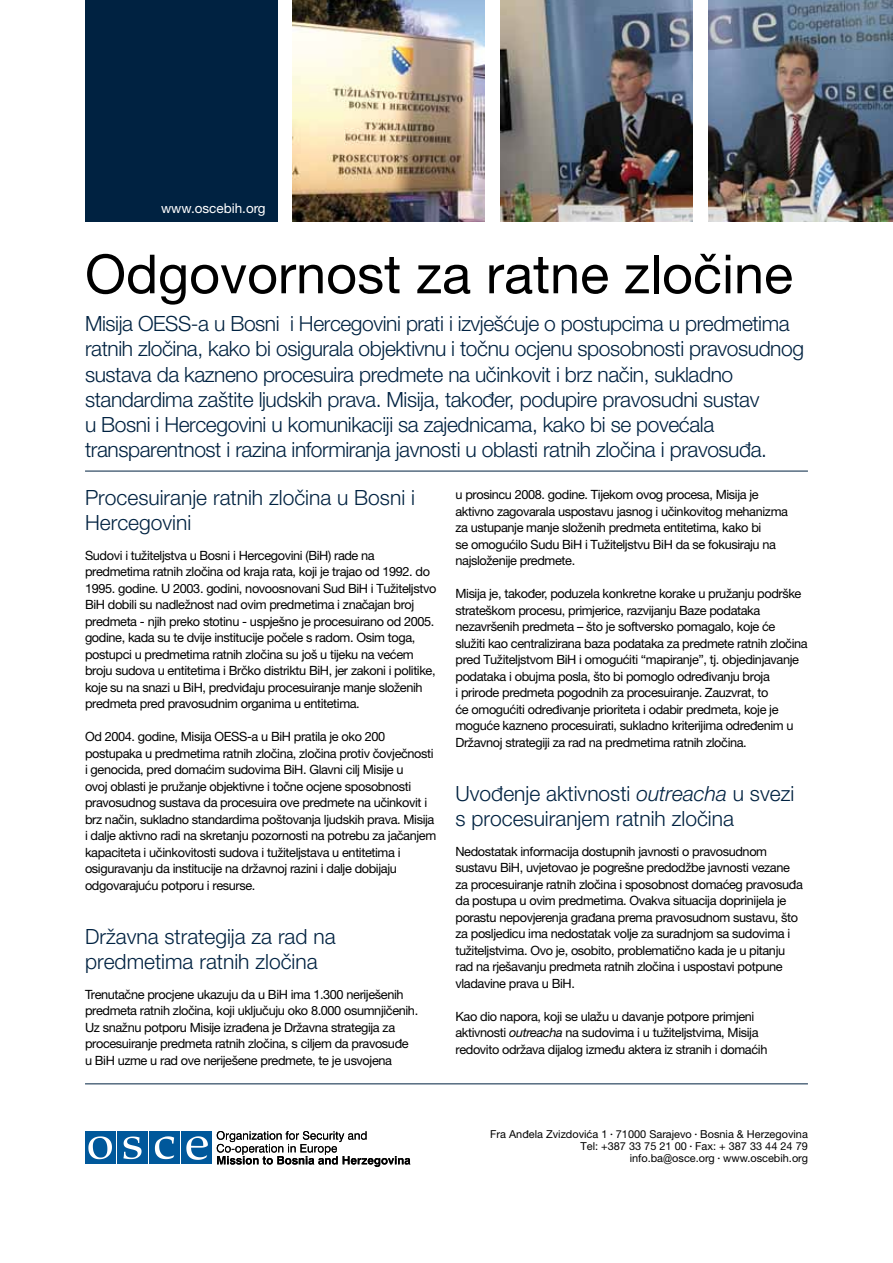
<style>
.page{position:relative;width:893px;height:1263px;background:#fff}
.page>*{position:absolute;margin:0;border:0;box-sizing:border-box;transform-origin:0 0}
.t1{font:54px "Helvetica Neue LT Std";color:#000}
.t2{font:300 21px/25.2px "Helvetica Neue LT Std";letter-spacing:-.02em;color:#002241}
.t3{font:300 21px/25.2px "Helvetica Neue LT Std";color:#002241}
.t4{font:13.5px "Helvetica Neue LT Std";color:#fff}
.t5{font:12.75px/16.5px "Helvetica Neue LT Std";letter-spacing:-.03em;color:#000}
.t6{font:10.95px/12px "Helvetica Neue LT Std";color:#000;text-align:right}
.s1{font-style:italic}
.s2{font-size:4.5px}
.s3{font-family:"Arial Narrow";font-style:italic}
</style>
<div class="page">
<hr style="left:85px;top:1083px;width:723px;height:1px;background:#002241">
<div style="left:85px;top:0;width:192px;height:221px;background:#002241"></div>
<hr style="left:85px;top:471px;width:723px;height:1px;background:#002241">
<div style="left:182px;top:1131px;width:30px;height:33px;background:#00589b"></div>
<div style="left:149px;top:1131px;width:31px;height:33px;background:#00589b"></div>
<div style="left:117px;top:1131px;width:31px;height:33px;background:#00589b"></div>
<div style="left:85px;top:1131px;width:30px;height:33px;background:#00589b"></div>
<svg style="left:88px;top:1136px;width:120px;height:24px"></svg>
<svg style="left:217px;top:1131px;width:193px;height:36px"></svg>
<img style="left:500px;top:0;width:193px;height:221px">
<img style="left:293px;top:0;width:192px;height:221px">
<img style="left:708px;top:0;width:185px;height:221px">
<p class="t4" style="left:161px;top:200px;width:106px">www.oscebih.org</p>
<h1 class="t1" style="left:85px;top:242px;width:709px">Odgovornost za ratne zločine</h1>
<p class="t2" style="left:85px;top:311px;width:720px">Misija OESS-a u Bosni i Hercegovini prati i izvješćuje o postupcima u predmetima ratnih zločina, kako bi osigurala objektivnu i točnu ocjenu sposobnosti pravosudnog sustava da kazneno procesuira predmete na učinkovit i brz način, sukladno standardima zaštite ljudskih prava. Misija, također, podupire pravosudni sustav<br>u Bosni i Hercegovini u komunikaciji sa zajednicama, kako bi se povećala transparentnost i razina informiranja javnosti u oblasti ratnih zločina i pravosuđa.</p>
<h2 class="t3" style="left:85px;top:485px;width:331px">Procesuiranje ratnih zločina u Bosni i<br>Hercegovini</h2>
<p class="t5" style="left:85px;top:547px;width:353px">Sudovi i tužiteljstva u Bosni i Hercegovini (BiH) rade na predmetima ratnih zločina od kraja rata, koji je trajao od 1992. do 1995. godine. U 2003. godini, novoosnovani Sud BiH i Tužiteljstvo BiH dobili su nadležnost nad ovim predmetima i značajan broj predmeta - njih preko stotinu - uspješno je procesuirano od 2005. godine, kada su te dvije institucije počele s radom. Osim toga, postupci u predmetima ratnih zločina su još u tijeku na većem broju sudova u entitetima i Brčko distriktu BiH, jer zakoni i politike, koje su na snazi u BiH, predviđaju procesuiranje manje složenih predmeta pred pravosudnim organima u entitetima.</p>
<p class="t5" style="left:85px;top:728px;width:353px">Od 2004. godine, Misija OESS-a u BiH pratila je oko 200 postupaka u predmetima ratnih zločina, zločina protiv čovječnosti i genocida, pred domaćim sudovima BiH. Glavni cilj Misije u<br>ovoj oblasti je pružanje objektivne i točne ocjene sposobnosti pravosudnog sustava da procesuira ove predmete na učinkovit i brz način, sukladno standardima poštovanja ljudskih prava. Misija i dalje aktivno radi na skretanju pozornosti na potrebu za jačanjem kapaciteta i učinkovitosti sudova i tužiteljstava u entitetima i osiguravanju da institucije na državnoj razini i dalje dobijaju odgovarajuću potporu i resurse.</p>
<h2 class="t3" style="left:85px;top:923px;width:252px">Državna strategija za rad na predmetima ratnih zločina</h2>
<p class="t5" style="left:85px;top:985px;width:335px">Trenutačne procjene ukazuju da u BiH ima 1.300 neriješenih predmeta ratnih zločina, koji uključuju oko 8.000 osumnjičenih.<br>Uz snažnu potporu Misije izrađena je Državna strategija za procesuiranje predmeta ratnih zločina, s ciljem da pravosuđe u BiH uzme u rad ove neriješene predmete, te je usvojena</p>
<p class="t5" style="left:455px;top:486px;width:334px">u prosincu 2008. godine. Tijekom ovog procesa, Misija je aktivno zagovarala uspostavu jasnog i učinkovitog mehanizma za ustupanje manje složenih predmeta entitetima, kako bi<br>se omogućilo Sudu BiH i Tužiteljstvu BiH da se fokusiraju na najsloženije predmete.</p>
<p class="t5" style="left:455px;top:585px;width:354px">Misija je, također, poduzela konkretne korake u pružanju podrške strateškom procesu, primjerice, razvijanju Baze podataka nezavršenih predmeta – što je softversko pomagalo, koje će služiti kao centralizirana baza podataka za predmete ratnih zločina pred Tužiteljstvom BiH i omogućiti “mapiranje”, tj. objedinjavanje podataka i obujma posla, što bi pomoglo određivanju broja<br>i prirode predmeta pogodnih za procesuiranje. Zauzvrat, to<br>će omogućiti određivanje prioriteta i odabir predmeta, koje je moguće kazneno procesuirati, sukladno kriterijima određenim u Državnoj strategiji za rad na predmetima ratnih zločina.</p>
<h2 class="t3" style="left:455px;top:781px;width:340px">Uvođenje aktivnosti <span class="s1">outreacha</span> u svezi s procesuiranjem ratnih zločina</h2>
<p class="t5" style="left:455px;top:843px;width:349px">Nedostatak informacija dostupnih javnosti o pravosudnom sustavu BiH, uvjetovao je pogrešne predodžbe javnosti vezane za procesuiranje ratnih zločina i sposobnost domaćeg pravosuđa da postupa u ovim predmetima. Ovakva situacija doprinijela je porastu nepovjerenja građana prema pravosudnom sustavu, što za posljedicu ima nedostatak volje za suradnjom sa sudovima i tužiteljstvima. Ovo je, osobito, problematično kada je u pitanju rad na rješavanju predmeta ratnih zločina i uspostavi potpune vladavine prava u BiH.</p>
<p class="t5" style="left:455px;top:1008px;width:313px">Kao dio napora, koji se ulažu u davanje potpore primjeni aktivnosti <span class="s1">outreacha</span> na sudovima i u tužiteljstvima, Misija redovito održava dijalog između aktera iz stranih i domaćih</p>
<p class="t6" style="left:490px;top:1128px;width:319px">Fra Anđela Zvizdovića 1 <span class="s2">•</span> 71000 Sarajevo <span class="s2">•</span> Bosnia &amp; Herzegovina<br>Tel: +387 33 75 21 00 <span class="s2">•</span> Fax: + 387 33 44 24 79<br>info.ba<span class="s3">@</span>osce.org <span class="s2">•</span> www.oscebih.org</p>
</div>
